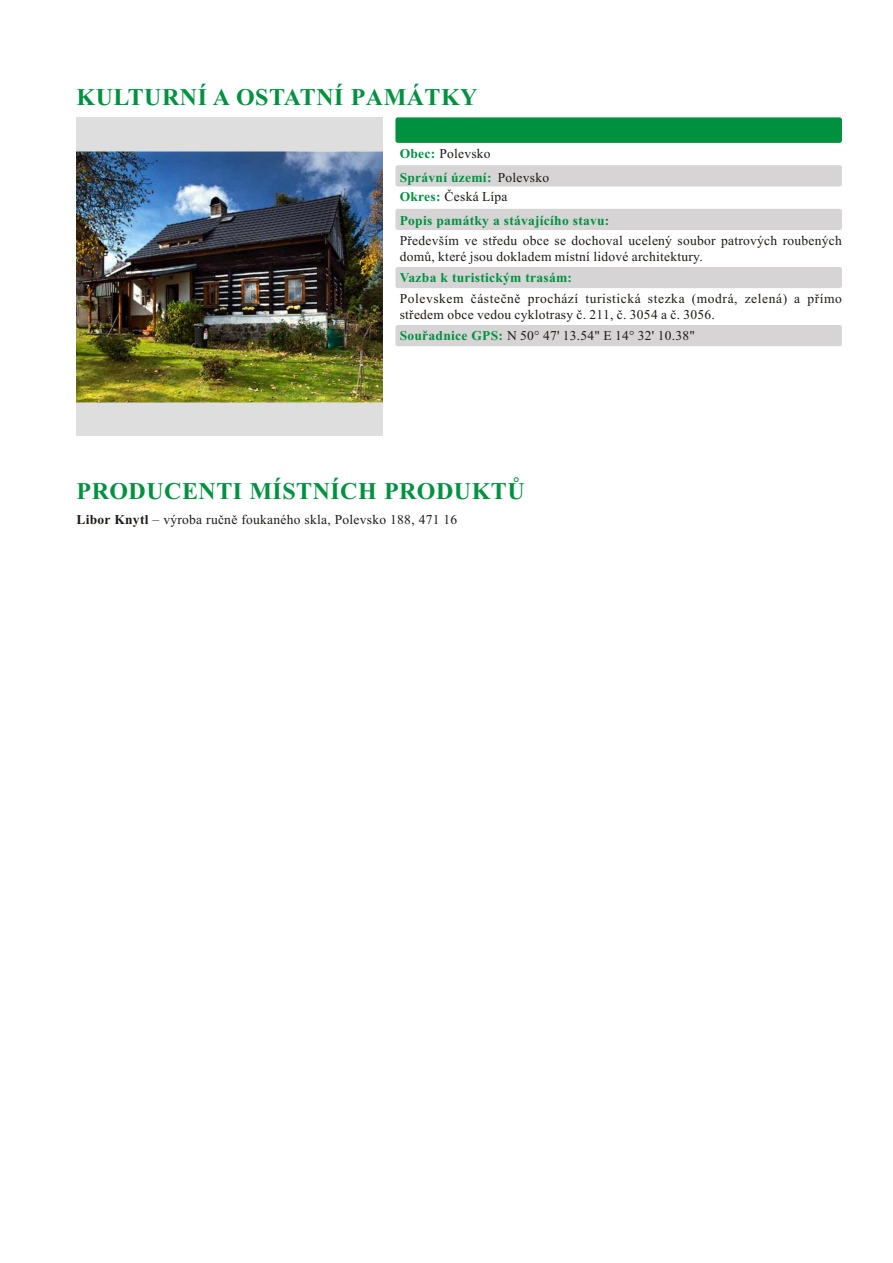
<style>
.page{position:relative;width:893px;height:1263px;background:#fff}
.page>*{position:absolute;margin:0;border:0;box-sizing:border-box;transform-origin:0 0}
.t1{font:700 24px "Times New Roman";letter-spacing:.02em;color:#009140}
.t2{font:13.5px/19.6px "Times New Roman";letter-spacing:.02em;color:#1f1a17}
.t3{font:13.5px/15.8px "Times New Roman";letter-spacing:.045em;color:#1f1a17}
.t4{font:700 13.5px "Times New Roman";letter-spacing:.02em;color:#009140}
.s1{font-weight:700;color:#009140}
.s2{font-weight:700}
</style>
<div class="page">
<div style="left:395px;top:267px;width:447px;height:21px;background:#d6d4d4;border-radius:3px"></div>
<div style="left:395px;top:209px;width:447px;height:21px;background:#d6d4d4;border-radius:3px"></div>
<div style="left:395px;top:325px;width:447px;height:21px;background:#d6d4d4;border-radius:3px"></div>
<div style="left:395px;top:165px;width:447px;height:21px;background:#d6d4d4;border-radius:3px"></div>
<div style="left:395px;top:117px;width:447px;height:26px;background:#009140;border-radius:3px"></div>
<div style="left:77px;top:117px;width:306px;height:319px;background:#dedede"></div>
<img style="left:77px;top:151px;width:306px;height:251px">
<h1 class="t1" style="left:77px;top:88px;width:403px">KULTURNÍ A OSTATNÍ PAMÁTKY</h1>
<p class="t2" style="left:400px;top:145px;width:93px"><span class="s1">Obec:</span> Polevsko</p>
<p class="t2" style="left:400px;top:169px;width:151px;text-indent:98px">Polevsko<br><span class="s1">Okres:</span> Česká Lípa</p>
<p class="t2" style="left:400px;top:234px;width:444px;line-height:15.8px">Především ve středu obce se dochoval ucelený soubor patrových roubených domů, které jsou dokladem místní lidové architektury.</p>
<p class="t3" style="left:400px;top:292px;width:444px">Polevskem částečně prochází turistická stezka (modrá, zelená) a přímo středem obce vedou cyklotrasy č. 211, č. 3054 a č. 3056.</p>
<p class="t4" style="left:400px;top:173px;width:93px">Správní území:</p>
<p class="t4" style="left:400px;top:215px;width:211px">Popis památky a stávajícího stavu:</p>
<p class="t4" style="left:400px;top:273px;width:174px">Vazba k turistickým trasám:</p>
<p class="t2" style="left:400px;top:327px;width:297px"><span class="s1">Souřadnice GPS:</span> N 50° 47' 13.54" E 14° 32' 10.38"</p>
<h1 class="t1" style="left:77px;top:483px;width:450px">PRODUCENTI MÍSTNÍCH PRODUKTŮ</h1>
<p class="t2" style="left:77px;top:511px;width:382px"><span class="s2">Libor Knytl</span> – výroba ručně foukaného skla, Polevsko 188, 471 16</p>
</div>
